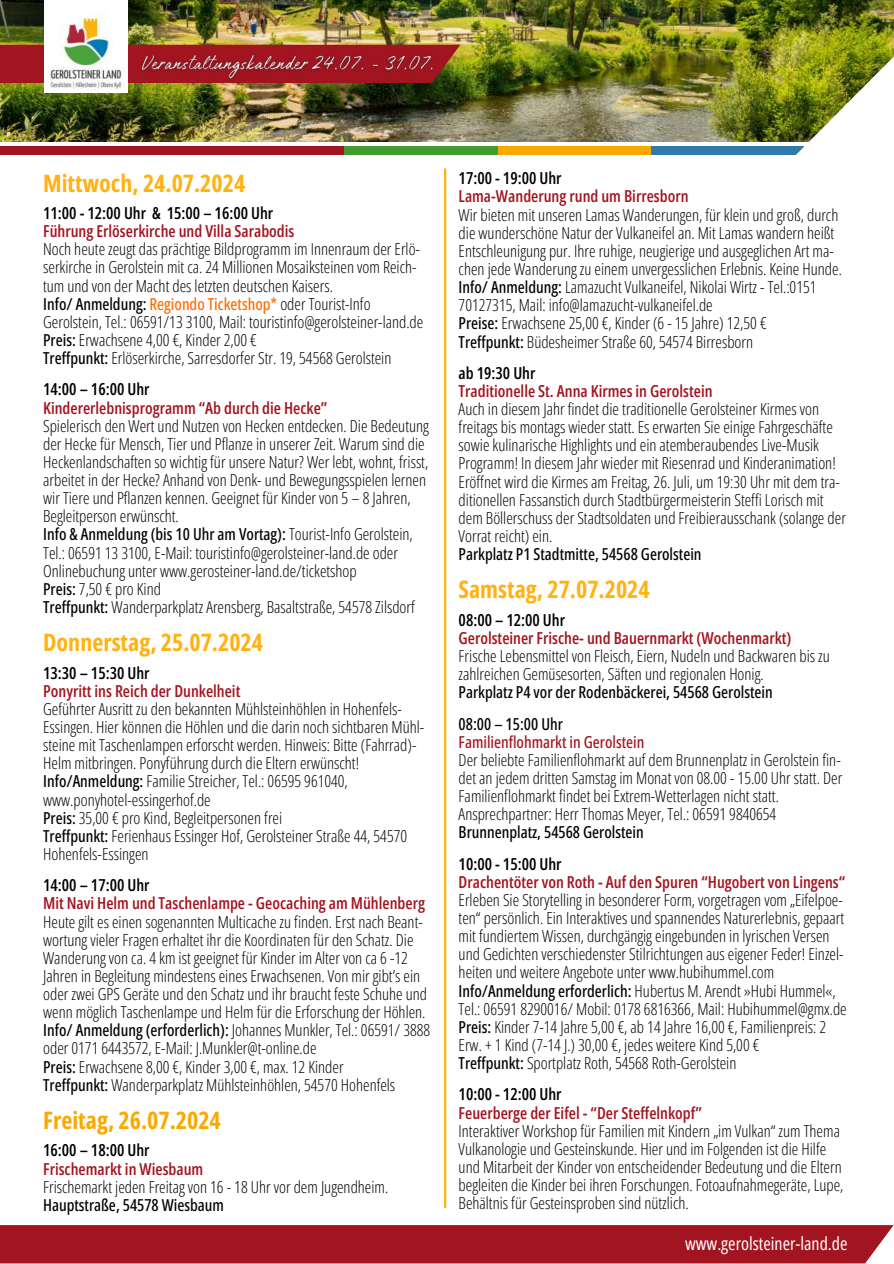
<style>
.page{position:relative;width:894px;height:1264px;background:#fff}
.page>*{position:absolute;margin:0;border:0;box-sizing:border-box;transform-origin:0 0}
.t1{font:700 24px "Open Sans Condensed";color:#ffb211}
.t2{font:700 24px "Open Sans Condensed";color:#faa900}
.t3{font:18px "Open Sans Condensed";color:#fff}
.t4{font:300 16.5px/18.1px "Open Sans Condensed";color:#000}
.t5{font:600 16.5px "Open Sans Condensed";color:#a21520}
.t6{font:600 16.5px "Open Sans Condensed";color:#000}
.t7{font:500 16.5px/31.2px "Open Sans Condensed";color:#000}
.t8{font:500 16.5px "Open Sans Condensed";color:#a21520}
.s1{font-weight:500}
.s2{font-weight:500;color:#ff6b00}
</style>
<div class="page">
<div style="left:644px;top:146px;width:160px;height:9px;background:#2f7aab"></div>
<div style="left:485px;top:146px;width:165px;height:9px;background:#faa900"></div>
<div style="left:325px;top:146px;width:172px;height:9px;background:#429b30"></div>
<div style="left:0;top:146px;width:344px;height:9px;background:#a21520"></div>
<img style="left:0;top:0;width:775px;height:141px">
<img style="left:775px;top:0;width:118px;height:155px">
<svg style="left:0;top:45px;width:460px;height:38px;background:#9a2220"></svg>
<div style="left:45px;top:0;width:83px;height:93px;background:#fff"></div>
<img style="left:49px;top:12px;width:76px;height:78px">
<div style="left:0;top:1225px;width:893px;height:38px;background:#a21520"></div>
<hr style="left:444px;top:168px;width:2px;height:1039px;background:#ffb211">
<img style="left:136px;top:49px;width:303px;height:36px">
<h1 class="t1" style="left:43px;top:165px;width:204px">Mittwoch, 24.07.2024</h1>
<p class="t6" style="left:43px;top:201px;width:231px">11:00 - 12:00 Uhr &amp; 15:00 – 16:00 Uhr</p>
<p class="t5" style="left:43px;top:219px;width:253px">Führung Erlöserkirche und Villa Sarabodis</p>
<p class="t4" style="left:43px;top:240px;width:381px">Noch heute zeugt das prächtige Bildprogramm im Innenraum der Erlö&shy;serkirche in Gerolstein mit ca. 24 Millionen Mosaiksteinen vom Reich&shy;tum und von der Macht des letzten deutschen Kaisers.<br><span class="s1">Info/ Anmeldung:</span> <span class="s2">Regiondo Ticketshop*</span> oder Tourist-Info Gerolstein, Tel.: 06591/13 3100, Mail: touristinfo@gerolsteiner-land.de <span class="s1">Preis:</span> Erwachsene 4,00 €, Kinder 2,00 €<br><span class="s1">Treffpunkt:</span> Erlöserkirche, Sarresdorfer Str. 19, 54568 Gerolstein</p>
<p class="t6" style="left:43px;top:378px;width:108px">14:00 – 16:00 Uhr</p>
<p class="t5" style="left:43px;top:396px;width:285px">Kindererlebnisprogramm &lt;Ab durch die Hecke=</p>
<p class="t4" style="left:43px;top:416px;width:387px">Spielerisch den Wert und Nutzen von Hecken entdecken. Die Bedeutung der Hecke für Mensch, Tier und Pflanze in unserer Zeit. Warum sind die Heckenlandschaften so wichtig für unsere Natur? Wer lebt, wohnt, frisst, arbeitet in der Hecke? Anhand von Denk- und Bewegungsspielen lernen wir Tiere und Pflanzen kennen. Geeignet für Kinder von 5 – 8 Jahren, Begleitperson erwünscht.<br><span class="s1">Info &amp; Anmeldung (bis 10 Uhr am Vortag):</span> Tourist-Info Gerolstein, Tel.: 06591 13 3100, E-Mail: touristinfo@gerolsteiner-land.de oder Onlinebuchung unter www.gerosteiner-land.de/ticketshop<br><span class="s1">Preis:</span> 7,50 € pro Kind<br><span class="s1">Treffpunkt:</span> Wanderparkplatz Arensberg, Basaltstraße, 54578 Zilsdorf</p>
<h1 class="t1" style="left:43px;top:625px;width:221px">Donnerstag, 25.07.2024</h1>
<p class="t6" style="left:43px;top:661px;width:108px">13:30 – 15:30 Uhr</p>
<p class="t5" style="left:43px;top:679px;width:199px">Ponyritt ins Reich der Dunkelheit</p>
<p class="t4" style="left:43px;top:699px;width:382px">Geführter Ausritt zu den bekannten Mühlsteinhöhlen in Hohenfels-Essingen. Hier können die Höhlen und die darin noch sichtbaren Mühl&shy;steine mit Taschenlampen erforscht werden. Hinweis: Bitte (Fahrrad)- Helm mitbringen. Ponyführung durch die Eltern erwünscht!<br><span class="s1">Info/Anmeldung:</span> Familie Streicher, Tel.: 06595 961040, www.ponyhotel-essingerhof.de<br><span class="s1">Preis:</span> 35,00 € pro Kind, Begleitpersonen frei<br><span class="s1">Treffpunkt:</span> Ferienhaus Essinger Hof, Gerolsteiner Straße 44, 54570<br>Hohenfels-Essingen</p>
<p class="t6" style="left:43px;top:873px;width:108px">14:00 – 17:00 Uhr</p>
<p class="t5" style="left:43px;top:891px;width:383px">Mit Navi Helm und Taschenlampe - Geocaching am Mühlenberg</p>
<p class="t4" style="left:43px;top:912px;width:388px">Heute gilt es einen sogenannten Multicache zu finden. Erst nach Beant&shy;wortung vieler Fragen erhaltet ihr die Koordinaten für den Schatz. Die Wanderung von ca. 4 km ist geeignet für Kinder im Alter von ca 6 -12<br>Jahren in Begleitung mindestens eines Erwachsenen. Von mir gibt’s ein oder zwei GPS Geräte und den Schatz und ihr braucht feste Schuhe und wenn möglich Taschenlampe und Helm für die Erforschung der Höhlen.<br><span class="s1">Info/ Anmeldung (erforderlich):</span> Johannes Munkler, Tel.: 06591/ 3888 oder 0171 6443572, E-Mail: J.Munkler@t-online.de<br><span class="s1">Preis:</span> Erwachsene 8,00 €, Kinder 3,00 €, max. 12 Kinder<br><span class="s1">Treffpunkt:</span> Wanderparkplatz Mühlsteinhöhlen, 54570 Hohenfels</p>
<h1 class="t2" style="left:43px;top:1102px;width:179px">Freitag, 26.07.2024</h1>
<p class="t6" style="left:43px;top:1138px;width:108px">16:00 – 18:00 Uhr</p>
<p class="t5" style="left:43px;top:1156px;width:162px">Frischemarkt in Wiesbaum</p>
<p class="t4" style="left:43px;top:1177px;width:346px">Frischemarkt jeden Freitag von 16 - 18 Uhr vor dem Jugendheim.</p>
<p class="t7" style="left:43px;top:1188px;width:182px">Hauptstraße, 54578 Wiesbaum</p>
<p class="t6" style="left:458px;top:167px;width:104px">17:00 - 19:00 Uhr</p>
<p class="t5" style="left:458px;top:185px;width:231px">Lama-Wanderung rund um Birresborn</p>
<p class="t4" style="left:458px;top:205px;width:384px">Wir bieten mit unseren Lamas Wanderungen, für klein und groß, durch die wunderschöne Natur der Vulkaneifel an. Mit Lamas wandern heißt Entschleunigung pur. Ihre ruhige, neugierige und ausgeglichen Art ma&shy;chen jede Wanderung zu einem unvergesslichen Erlebnis. Keine Hunde.<br><span class="s1">Info/ Anmeldung:</span> Lamazucht Vulkaneifel, Nikolai Wirtz - Tel.:0151<br>70127315, Mail: info@lamazucht-vulkaneifel.de<br><span class="s1">Preise:</span> Erwachsene 25,00 €, Kinder (6 - 15 Jahre) 12,50 €<br><span class="s1">Treffpunkt:</span> Büdesheimer Straße 60, 54574 Birresborn</p>
<p class="t6" style="left:458px;top:361px;width:78px">ab 19:30 Uhr</p>
<p class="t5" style="left:458px;top:379px;width:255px">Traditionelle St. Anna Kirmes in Gerolstein</p>
<p class="t4" style="left:458px;top:399px;width:388px">Auch in diesem Jahr findet die traditionelle Gerolsteiner Kirmes von freitags bis montags wieder statt. Es erwarten Sie einige Fahrgeschäfte sowie kulinarische Highlights und ein atemberaubendes Live-Musik Programm! In diesem Jahr wieder mit Riesenrad und Kinderanimation!<br>Eröffnet wird die Kirmes am Freitag, 26. Juli, um 19:30 Uhr mit dem tra&shy;ditionellen Fassanstich durch Stadtbürgermeisterin Steffi Lorisch mit dem Böllerschuss der Stadtsoldaten und Freibierausschank (solange der Vorrat reicht) ein.</p>
<p class="t7" style="left:458px;top:538px;width:244px">Parkplatz P1 Stadtmitte, 54568 Gerolstein</p>
<h1 class="t1" style="left:458px;top:572px;width:192px">Samstag, 27.07.2024</h1>
<p class="t6" style="left:458px;top:608px;width:108px">08:00 – 12:00 Uhr</p>
<p class="t5" style="left:458px;top:626px;width:334px">Gerolsteiner Frische- und Bauernmarkt (Wochenmarkt)</p>
<p class="t4" style="left:458px;top:646px;width:372px">Frische Lebensmittel von Fleisch, Eiern, Nudeln und Backwaren bis zu zahlreichen Gemüsesorten, Säften und regionalen Honig.</p>
<p class="t7" style="left:458px;top:676px;width:315px">Parkplatz P4 vor der Rodenbäckerei, 54568 Gerolstein<br>08:00 – 15:00 Uhr</p>
<p class="t8" style="left:458px;top:730px;width:187px">Familienflohmarkt in Gerolstein</p>
<p class="t4" style="left:458px;top:750px;width:385px">Der beliebte Familienflohmarkt auf dem Brunnenplatz in Gerolstein fin&shy;det an jedem dritten Samstag im Monat von 08.00 - 15.00 Uhr statt. Der Familienflohmarkt findet bei Extrem-Wetterlagen nicht statt.<br>Ansprechpartner: Herr Thomas Meyer, Tel.: 06591 9840654</p>
<p class="t7" style="left:458px;top:816px;width:187px">Brunnenplatz, 54568 Gerolstein</p>
<p class="t6" style="left:458px;top:852px;width:104px">10:00 - 15:00 Uhr</p>
<p class="t5" style="left:458px;top:870px;width:388px">Drachentöter von Roth - Auf den Spuren &lt;Hugobert von Lingens&lt;</p>
<p class="t4" style="left:458px;top:890px;width:389px">Erleben Sie Storytelling in besonderer Form, vorgetragen vom „Eifelpoe&shy;ten“ persönlich. Ein Interaktives und spannendes Naturerlebnis, gepaart mit fundiertem Wissen, durchgängig eingebunden in lyrischen Versen und Gedichten verschiedenster Stilrichtungen aus eigener Feder! Einzel&shy;heiten und weitere Angebote unter www.hubihummel.com <span class="s1">Info/Anmeldung erforderlich:</span> Hubertus M. Arendt »Hubi Hummel«, Tel.: 06591 8290016/ Mobil: 0178 6816366, Mail: Hubihummel@gmx.de <span class="s1">Preis:</span> Kinder 7-14 Jahre 5,00 €, ab 14 Jahre 16,00 €, Familienpreis: 2<br>Erw. + 1 Kind (7-14 J.) 30,00 €, jedes weitere Kind 5,00 €<br><span class="s1">Treffpunkt:</span> Sportplatz Roth, 54568 Roth-Gerolstein</p>
<p class="t6" style="left:458px;top:1082px;width:104px">10:00 - 12:00 Uhr</p>
<p class="t5" style="left:458px;top:1100px;width:245px">Feuerberge der Eifel - &lt;Der Steffelnkopf=</p>
<p class="t4" style="left:458px;top:1121px;width:386px">Interaktiver Workshop für Familien mit Kindern „im Vulkan“ zum Thema Vulkanologie und Gesteinskunde. Hier und im Folgenden ist die Hilfe und Mitarbeit der Kinder von entscheidender Bedeutung und die Eltern begleiten die Kinder bei ihren Forschungen. Fotoaufnahmegeräte, Lupe, Behältnis für Gesteinsproben sind nützlich.</p>
<p class="t3" style="left:685px;top:1231px;width:164px">www.gerolsteiner-land.de</p>
</div>
